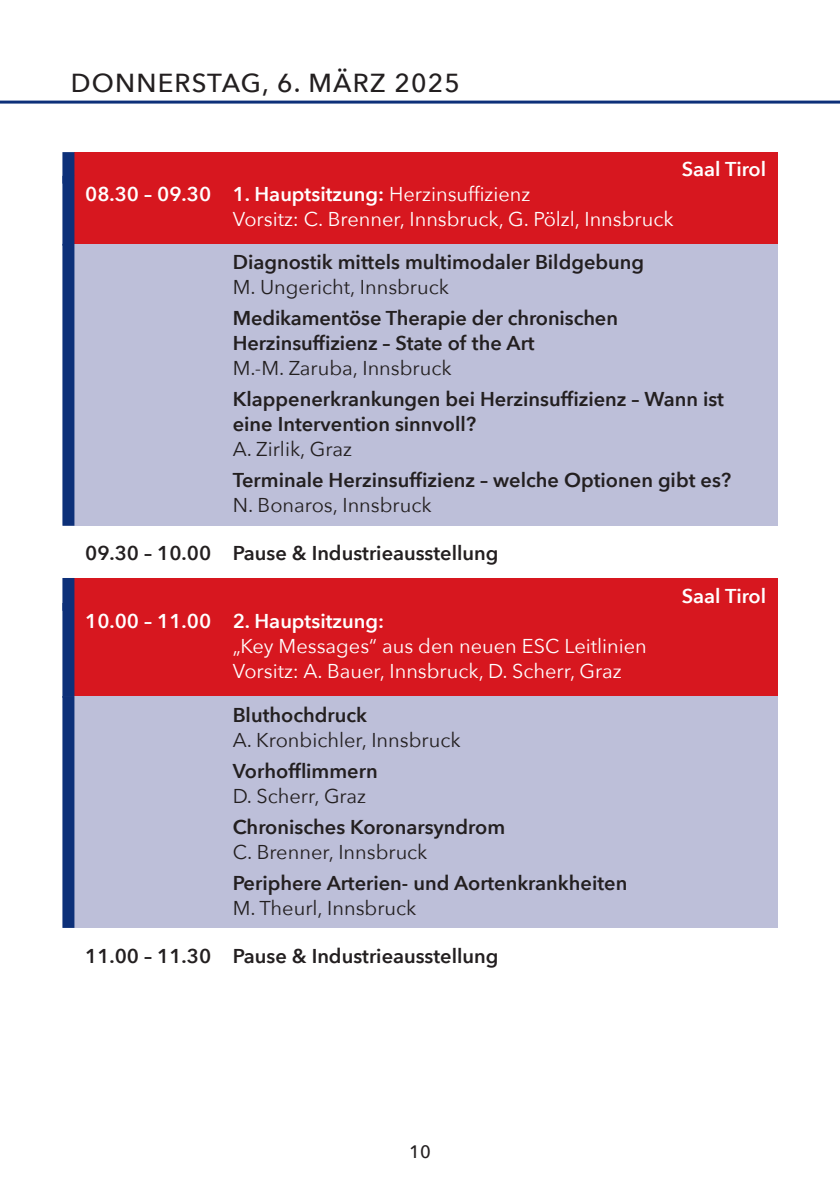
<style>
.page{position:relative;width:840px;height:1191px;background:#fff}
.page>*{position:absolute;margin:0;border:0;box-sizing:border-box;transform-origin:0 0}
.t1{font:500 26px "Avenir Next";letter-spacing:.045em;color:#231f20}
.t2{font:600 20px/25px "Avenir Next";color:#231f20}
.t3{font:20px/25px "Avenir Next";color:#fff}
.t4{font:20px/25px "Avenir Next";color:#231f20}
.t5{font:600 20px "Avenir Next";color:#fff}
.t6{font:500 18px "Avenir Next";color:#231f20}
.s1{font-weight:600}
.s2{font-weight:400}
</style>
<div class="page">
<hr style="left:0;top:101px;width:839px;height:3px;background:#0d3079">
<div style="left:74px;top:152px;width:703px;height:32px;background:#d7171f"></div>
<div style="left:62px;top:152px;width:12px;height:32px;background:#0d3079"></div>
<div style="left:74px;top:176px;width:703px;height:70px;background:#d7171f"></div>
<div style="left:62px;top:176px;width:12px;height:70px;background:#0d3079"></div>
<div style="left:63px;top:244px;width:714px;height:282px;background:#bdbfd9"></div>
<div style="left:62px;top:244px;width:12px;height:282px;background:#0d3079"></div>
<div style="left:74px;top:578px;width:703px;height:33px;background:#d7171f"></div>
<div style="left:62px;top:578px;width:12px;height:33px;background:#0d3079"></div>
<div style="left:74px;top:603px;width:703px;height:95px;background:#d7171f"></div>
<div style="left:62px;top:603px;width:12px;height:95px;background:#0d3079"></div>
<div style="left:63px;top:696px;width:714px;height:232px;background:#bdbfd9"></div>
<div style="left:62px;top:696px;width:12px;height:232px;background:#0d3079"></div>
<p class="t1" style="left:71px;top:66px;width:390px">DONNERSTAG, 6. MÄRZ 2025</p>
<p class="t5" style="left:681px;top:156px;width:86px">Saal Tirol</p>
<p class="t3" style="left:232px;top:182px;width:442px;text-indent:-147px"><span class="s1">08.30 – 09.30 1. Hauptsitzung:</span> Herzinsuffizienz<br>Vorsitz: C. Brenner, Innsbruck, G. Pölzl, Innsbruck</p>
<p class="t2" style="left:232px;top:250px;width:413px">Diagnostik mittels multimodaler Bildgebung<br><span class="s2">M. Ungericht, Innsbruck</span></p>
<p class="t2" style="left:232px;top:306px;width:386px">Medikamentöse Therapie der chronischen<br>Herzinsuffizienz – State of the Art<br><span class="s2">M.-M. Zaruba, Innsbruck</span></p>
<p class="t2" style="left:232px;top:387px;width:492px">Klappenerkrankungen bei Herzinsuffizienz – Wann ist eine Intervention sinnvoll?<br><span class="s2">A. Zirlik, Graz</span></p>
<p class="t2" style="left:232px;top:468px;width:500px">Terminale Herzinsuffizienz – welche Optionen gibt es?<br><span class="s2">N. Bonaros, Innsbruck</span></p>
<p class="t2" style="left:85px;top:541px;width:414px">09.30 – 10.00 Pause &amp; Industrieausstellung</p>
<p class="t5" style="left:681px;top:583px;width:86px">Saal Tirol</p>
<p class="t3" style="left:232px;top:609px;width:415px;text-indent:-147px"><span class="s1">10.00 – 11.00 2. Hauptsitzung:<br></span>„Key Messages“ aus den neuen ESC Leitlinien<br>Vorsitz: A. Bauer, Innsbruck, D. Scherr, Graz</p>
<p class="t4" style="left:232px;top:702px;width:229px"><span class="s1">Bluthochdruck<br></span>A. Kronbichler, Innsbruck</p>
<p class="t2" style="left:232px;top:758px;width:146px">Vorhofflimmern<br><span class="s2">D. Scherr, Graz</span></p>
<p class="t2" style="left:232px;top:814px;width:274px">Chronisches Koronarsyndrom<br><span class="s2">C. Brenner, Innsbruck</span></p>
<p class="t2" style="left:232px;top:870px;width:396px">Periphere Arterien- und Aortenkrankheiten<br><span class="s2">M. Theurl, Innsbruck</span></p>
<p class="t2" style="left:85px;top:943px;width:414px">11.00 – 11.30 Pause &amp; Industrieausstellung</p>
<p class="t6" style="left:409px;top:1140px;width:23px">10</p>
</div>
